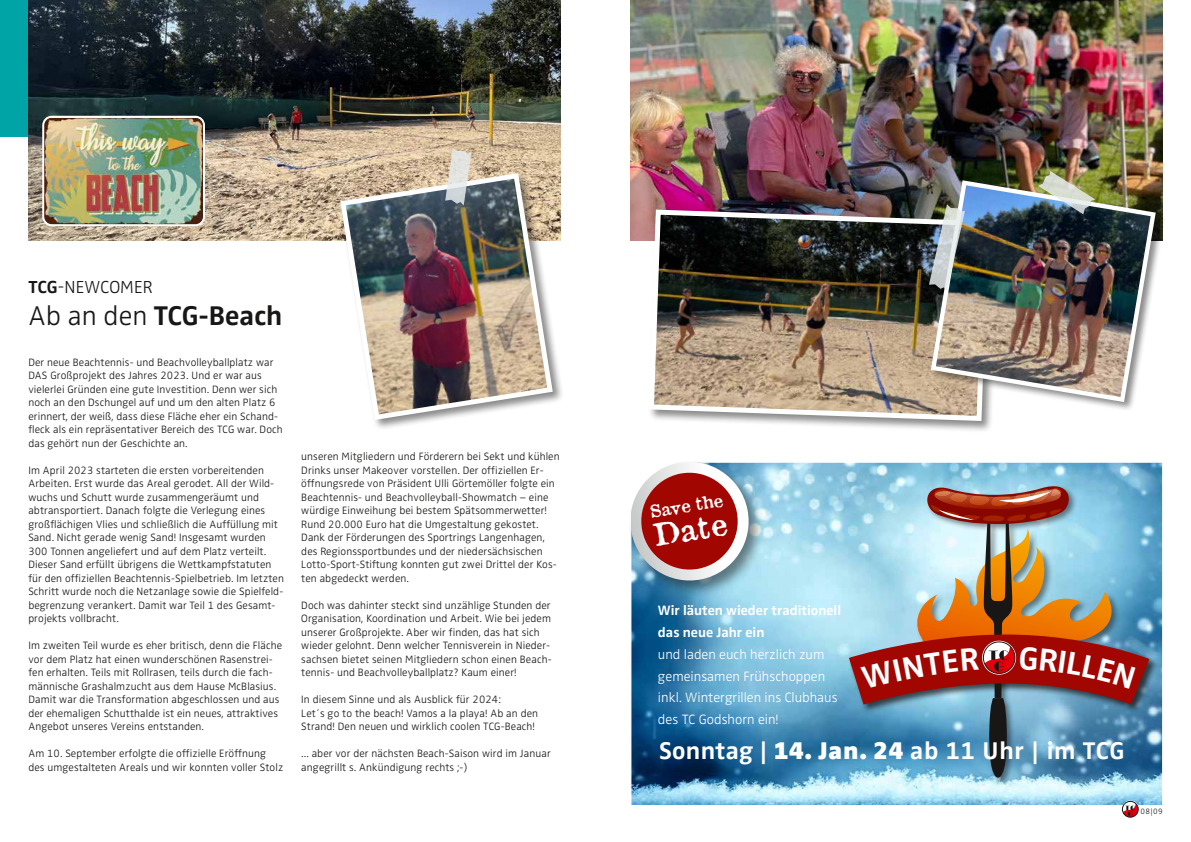
<style>
.page{position:relative;width:1191px;height:842px;background:#fff}
.page>*{position:absolute;margin:0;border:0;box-sizing:border-box;transform-origin:0 0}
.t1{font:29.7px "Attic Antique";color:#fff}
.t2{font:700 28px "Zwo OT";color:#181716}
.t3{font:700 25px "Zwo OT";letter-spacing:.025em;color:#fff}
.t4{font:300 18px "Zwo OT";letter-spacing:.01em;color:#181716}
.t5{font:17.1px "Attic Antique";color:#fff}
.t6{font:300 14px/22px "Zwo OT";color:#fff}
.t7{font:700 14px/22px "Zwo OT";color:#fff}
.t8{font:300 11px/13.5px "Zwo OT";letter-spacing:.01em;color:#181716}
.t9{font:300 8px "Zwo OT";color:#181716}
.s1{font-weight:700}
.s2{font-weight:300}
.s3{font-weight:900}
</style>
<div class="page">
<svg style="left:631px;top:462px;width:532px;height:343px;background:#6da9c9"></svg>
<div style="left:627px;top:459px;width:138px;height:138px;background:#181716;opacity:.5"></div>
<svg style="left:631px;top:462px;width:117px;height:125px"></svg>
<div style="left:915px;top:485px;width:206px;height:302px;background:#181716;opacity:.5"></div>
<svg style="left:807px;top:610px;width:356px;height:121px;background:#76a5c0"></svg>
<svg style="left:1121px;top:800px;width:18px;height:18px"></svg>
<svg style="left:1122px;top:801px;width:16px;height:16px"></svg>
<div style="left:0;top:0;width:28px;height:136px;background:#00a3a6"></div>
<img style="left:28px;top:0;width:532px;height:240px">
<img style="left:631px;top:0;width:531px;height:240px">
<div style="left:339px;top:172px;width:225px;height:259px;background:#181716;opacity:.5"></div>
<img style="left:337px;top:170px;width:218px;height:253px">
<div style="left:647px;top:208px;width:353px;height:225px;background:#181716;opacity:.5"></div>
<img style="left:646px;top:207px;width:345px;height:217px">
<svg style="left:445px;top:148px;width:26px;height:58px;background:#c7c6c1"></svg>
<img style="left:43px;top:118px;width:161px;height:107px">
<div style="left:42px;top:116px;width:163px;height:110px;border:2px solid #fff;border-radius:9px"></div>
<div style="left:929px;top:179px;width:236px;height:233px;background:#181716;opacity:.5"></div>
<img style="left:928px;top:178px;width:230px;height:227px">
<img style="left:1038px;top:171px;width:57px;height:43px">
<img style="left:929px;top:204px;width:36px;height:87px">
<img style="left:860px;top:479px;width:275px;height:298px">
<h3 class="t4" style="left:28px;top:277px;width:126px"><span class="s1">TCG</span>-NEWCOMER</h3>
<h2 class="t2" style="left:28px;top:300px;width:255px"><span class="s2">Ab an den</span> TCG-Beach</h2>
<p class="t8" style="left:28px;top:356px;width:256px">Der neue Beachtennis- und Beachvolleyballplatz war DAS Großprojekt des Jahres 2023. Und er war aus vielerlei Gründen eine gute Investition. Denn wer sich noch an den Dschungel auf und um den alten Platz 6 erinnert, der weiß, dass diese Fläche eher ein Schand&shy;fleck als ein repräsentativer Bereich des TCG war. Doch das gehört nun der Geschichte an.</p>
<p class="t8" style="left:28px;top:464px;width:257px">Im April 2023 starteten die ersten vorbereitenden Arbeiten. Erst wurde das Areal gerodet. All der Wild&shy;wuchs und Schutt wurde zusammengeräumt und abtransportiert. Danach folgte die Verlegung eines großflächigen Vlies und schließlich die Auffüllung mit Sand. Nicht gerade wenig Sand! Insgesamt wurden 300 Tonnen angeliefert und auf dem Platz verteilt.<br>Dieser Sand erfüllt übrigens die Wettkampfstatuten für den offiziellen Beachtennis-Spielbetrieb. Im letzten Schritt wurde noch die Netzanlage sowie die Spielfeld&shy;begrenzung verankert. Damit war Teil 1 des Gesamt&shy;projekts vollbracht.</p>
<p class="t8" style="left:28px;top:639px;width:255px">Im zweiten Teil wurde es eher britisch, denn die Fläche vor dem Platz hat einen wunderschönen Rasenstrei&shy;fen erhalten. Teils mit Rollrasen, teils durch die fach&shy;männische Grashalmzucht aus dem Hause McBlasius.<br>Damit war die Transformation abgeschlossen und aus der ehemaligen Schutthalde ist ein neues, attraktives Angebot unseres Vereins entstanden.</p>
<p class="t8" style="left:28px;top:747px;width:256px">Am 10. September erfolgte die offizielle Eröffnung des umgestalteten Areals und wir konnten voller Stolz</p>
<p class="t8" style="left:301px;top:450px;width:260px">unseren Mitgliedern und Förderern bei Sekt und kühlen Drinks unser Makeover vorstellen. Der offiziellen Er&shy;öffnungsrede von Präsident Ulli Görtemöller folgte ein Beachtennis- und Beachvolleyball-Showmatch – eine würdige Einweihung bei bestem Spätsommerwetter!<br>Rund 20.000 Euro hat die Umgestaltung gekostet.<br>Dank der Förderungen des Sportrings Langenhagen, des Regionssportbundes und der niedersächsischen Lotto-Sport-Stiftung konnten gut zwei Drittel der Kos&shy;ten abgedeckt werden.</p>
<p class="t8" style="left:301px;top:599px;width:252px">Doch was dahinter steckt sind unzählige Stunden der Organisation, Koordination und Arbeit. Wie bei jedem unserer Großprojekte. Aber wir finden, das hat sich wieder gelohnt. Denn welcher Tennisverein in Nieder&shy;sachsen bietet seinen Mitgliedern schon einen Beach&shy;tennis- und Beachvolleyballplatz? Kaum einer!</p>
<p class="t8" style="left:301px;top:693px;width:238px">In diesem Sinne und als Ausblick für 2024:<br>Let´s go to the beach! Vamos a la playa! Ab an den<br>Strand! Den neuen und wirklich coolen TCG-Beach!</p>
<p class="t8" style="left:301px;top:747px;width:251px">... aber vor der nächsten Beach-Saison wird im Januar angegrillt s. Ankündigung rechts ;-)</p>
<h3 class="t5" style="left:648px;top:497px;width:75px;rotate:-9deg">Save the</h3>
<h1 class="t1" style="left:650px;top:511px;width:75px;rotate:-10deg">Date</h1>
<p class="t7" style="left:658px;top:599px;width:185px">Wir läuten wieder traditionell das neue Jahr ein</p>
<p class="t6" style="left:658px;top:643px;width:181px">und laden euch herzlich zum gemeinsamen Frühschoppen inkl. Wintergrillen ins Clubhaus des TC Godshorn ein!</p>
<h3 class="t3" style="left:659px;top:736px;width:467px">Sonntag | <span class="s3">14. Jan. 24</span> ab 11 Uhr | im TCG</h3>
<p class="t9" style="left:1140px;top:806px;width:24px">08|09</p>
</div>
